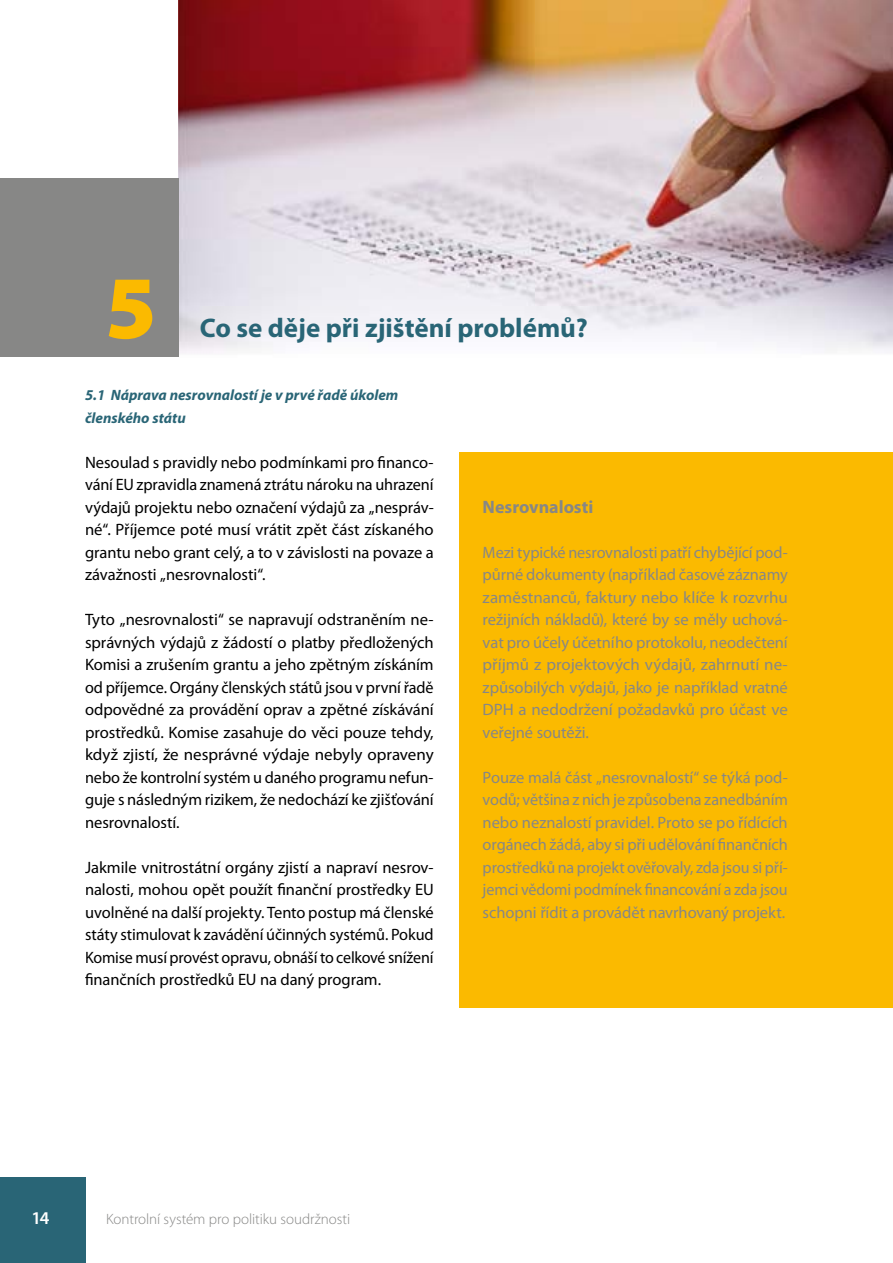
<style>
.page{position:relative;width:893px;height:1263px;background:#fff}
.page>*{position:absolute;margin:0;border:0;box-sizing:border-box;transform-origin:0 0}
.t1{font:900 90px "Myriad Pro";color:#fbba00}
.t2{font:700 27px "Myriad Pro";color:#296576}
.t3{font:700 18px "Myriad Pro";color:#878786}
.t4{font:600 18px "Myriad Pro";color:#fff}
.t5{font:16.5px/22.5px "Myriad Pro";letter-spacing:-.005em;color:#000;text-align:justify}
.t6{font:16.5px/22.5px "Myriad Pro";letter-spacing:-.005em;color:#878786;text-align:justify}
.t7{font:italic 700 15px/22.5px "Myriad Pro";color:#296576}
.t8{font:300 15px "Myriad Pro";color:#878786}
</style>
<div class="page">
<div style="left:459px;top:452px;width:434px;height:556px;background:#fbba00"></div>
<img style="left:179px;top:0;width:714px;height:353px">
<div style="left:0;top:179px;width:179px;height:178px;background:#878786"></div>
<div style="left:0;top:1178px;width:85px;height:85px;background:#296576"></div>
<h1 class="t1" style="left:105px;top:257px;width:53px">5</h1>
<h2 class="t2" style="left:200px;top:312px;width:390px">Co se děje při zjištění problémů?</h2>
<p class="t7" style="left:85px;top:384px;width:315px">5.1 Náprava nesrovnalostí je v prvé řadě úkolem členského státu</p>
<p class="t5" style="left:85px;top:451px;width:350px">Nesoulad s pravidly nebo podmínkami pro financo&shy;vání EU zpravidla znamená ztrátu nároku na uhrazení výdajů projektu nebo označení výdajů za „nespráv&shy;né“. Příjemce poté musí vrátit zpět část získaného grantu nebo grant celý, a to v závislosti na povaze a závažnosti „nesrovnalosti“.</p>
<p class="t5" style="left:85px;top:609px;width:350px">Tyto „nesrovnalosti“ se napravují odstraněním ne&shy;správných výdajů z žádostí o platby předložených Komisi a zrušením grantu a jeho zpětným získáním od příjemce. Orgány členských států jsou v první řadě odpovědné za provádění oprav a zpětné získávání prostředků. Komise zasahuje do věci pouze tehdy, když zjistí, že nesprávné výdaje nebyly opraveny nebo že kontrolní systém u daného programu nefun&shy;guje s následným rizikem, že nedochází ke zjišťování nesrovnalostí.</p>
<p class="t5" style="left:85px;top:856px;width:350px">Jakmile vnitrostátní orgány zjistí a napraví nesrov&shy;nalosti, mohou opět použít finanční prostředky EU uvolněné na další projekty. Tento postup má členské státy stimulovat k zavádění účinných systémů. Pokud Komise musí provést opravu, obnáší to celkové snížení finančních prostředků EU na daný program.</p>
<p class="t3" style="left:483px;top:496px;width:112px">Nesrovnalosti</p>
<p class="t6" style="left:483px;top:541px;width:307px">Mezi typické nesrovnalosti patří chybějící pod&shy;půrné dokumenty (například časové záznamy zaměstnanců, faktury nebo klíče k rozvrhu režijních nákladů), které by se měly uchová&shy;vat pro účely účetního protokolu, neodečtení příjmů z projektových výdajů, zahrnutí ne&shy;způsobilých výdajů, jako je například vratné DPH a nedodržení požadavků pro účast ve veřejné soutěži.</p>
<p class="t6" style="left:483px;top:766px;width:307px">Pouze malá část „nesrovnalostí“ se týká pod&shy;vodů; většina z nich je způsobena zanedbáním nebo neznalostí pravidel. Proto se po řídících orgánech žádá, aby si při udělování finančních prostředků na projekt ověřovaly, zda jsou si pří&shy;jemci vědomi podmínek financování a zda jsou schopni řídit a provádět navrhovaný projekt.</p>
<p class="t4" style="left:32px;top:1208px;width:20px">14</p>
<p class="t8" style="left:106px;top:1210px;width:246px">Kontrolní systém pro politiku soudržnosti</p>
</div>
